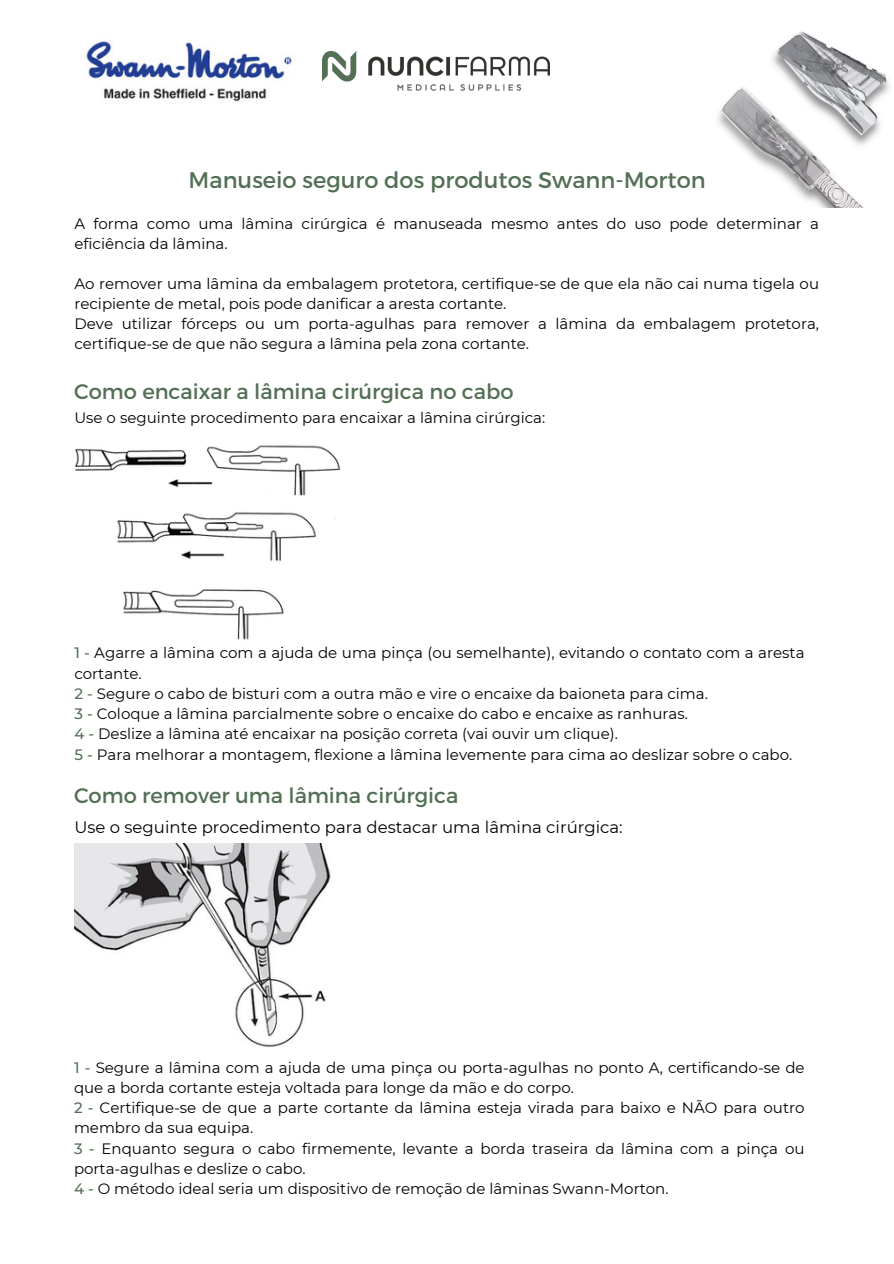
<style>
.page{position:relative;width:894px;height:1264px;background:#fff}
.page>*{position:absolute;margin:0;border:0;box-sizing:border-box;transform-origin:0 0}
.t1{font:22.5px "Montserrat";color:#537055}
.t2{font:21px "Montserrat";color:#537055}
.t3{font:16.5px "Montserrat";color:#000}
.t4{font:15px/20.2px "Montserrat";color:#000}
.s1{font-weight:500;color:#537055}
</style>
<div class="page">
<img style="left:322px;top:52px;width:227px;height:39px">
<img style="left:717px;top:31px;width:173px;height:176px">
<img style="left:86px;top:39px;width:206px;height:63px">
<img style="left:75px;top:445px;width:266px;height:195px">
<img style="left:74px;top:843px;width:257px;height:204px">
<h1 class="t1" style="left:188px;top:165px;width:518px">Manuseio seguro dos produtos Swann-Morton</h1>
<p class="t4" style="left:74px;top:213px;width:745px">A forma como uma lâmina cirúrgica é manuseada mesmo antes do uso pode determinar a eficiência da lâmina.</p>
<p class="t4" style="left:74px;top:273px;width:746px">Ao remover uma lâmina da embalagem protetora, certifique-se de que ela não cai numa tigela ou recipiente de metal, pois pode danificar a aresta cortante.<br>Deve utilizar fórceps ou um porta-agulhas para remover a lâmina da embalagem protetora, certifique-se de que não segura a lâmina pela zona cortante.</p>
<h2 class="t2" style="left:74px;top:378px;width:441px">Como encaixar a lâmina cirúrgica no cabo</h2>
<p class="t4" style="left:74px;top:407px;width:472px">Use o seguinte procedimento para encaixar a lâmina cirúrgica:</p>
<p class="t4" style="left:74px;top:643px;width:731px"><span class="s1">1 -</span> Agarre a lâmina com a ajuda de uma pinça (ou semelhante), evitando o contato com a aresta cortante.<br><span class="s1">2 -</span> Segure o cabo de bisturi com a outra mão e vire o encaixe da baioneta para cima.<br><span class="s1">3 -</span> Coloque a lâmina parcialmente sobre o encaixe do cabo e encaixe as ranhuras.<br><span class="s1">4 -</span> Deslize a lâmina até encaixar na posição correta (vai ouvir um clique).<br><span class="s1">5 -</span> Para melhorar a montagem, flexione a lâmina levemente para cima ao deslizar sobre o cabo.</p>
<h2 class="t2" style="left:74px;top:781px;width:386px">Como remover uma lâmina cirúrgica</h2>
<p class="t3" style="left:74px;top:816px;width:549px">Use o seguinte procedimento para destacar uma lâmina cirúrgica:</p>
<p class="t4" style="left:74px;top:1056px;width:732px"><span class="s1">1 -</span> Segure a lâmina com a ajuda de uma pinça ou porta-agulhas no ponto A, certificando-se de que a borda cortante esteja voltada para longe da mão e do corpo.<br><span class="s1">2 -</span> Certifique-se de que a parte cortante da lâmina esteja virada para baixo e NÃO para outro membro da sua equipa.<br><span class="s1">3 -</span> Enquanto segura o cabo firmemente, levante a borda traseira da lâmina com a pinça ou porta-agulhas e deslize o cabo.<br><span class="s1">4 -</span> O método ideal seria um dispositivo de remoção de lâminas Swann-Morton.</p>
</div>
